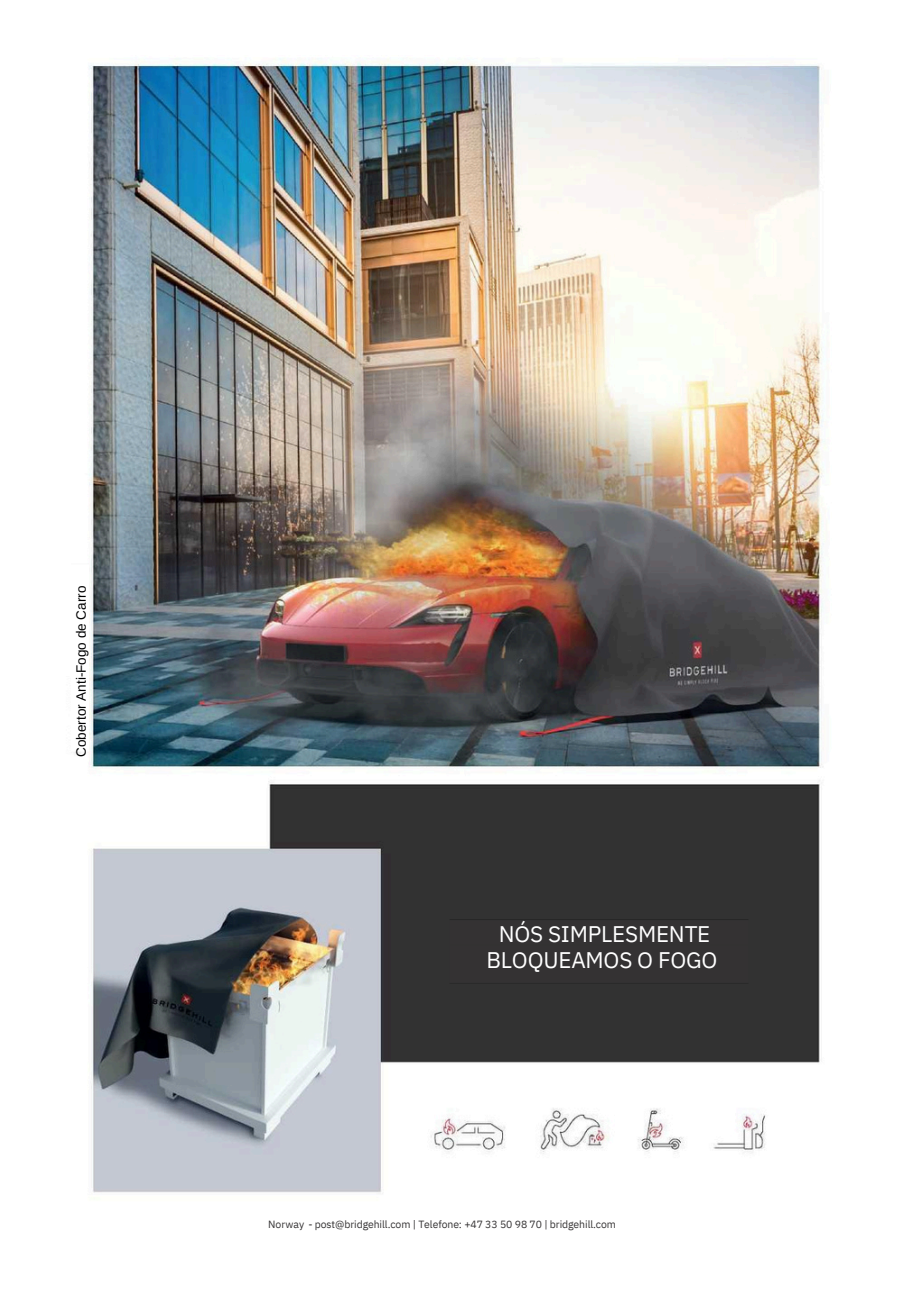
<style>
.page{position:relative;width:911px;height:1304px;background:#fff}
.page>*{position:absolute;margin:0;border:0;box-sizing:border-box;transform-origin:0 0}
.t1{font:22.5px/25.8px "IBM Plex Sans";letter-spacing:-.01em;color:#fff;text-align:center}
.t2{font:13.5px "Arimo";color:#000}
.t3{font:10.5px "IBM Plex Sans";letter-spacing:-.01em;color:#353334}
</style>
<div class="page">
<img style="left:89px;top:58px;width:740px;height:1135px">
<div style="left:442px;top:912px;width:313px;height:79px;background:#343233"></div>
<p class="t2" style="left:74px;top:757px;width:172px;rotate:-90deg">Cobertor Anti-Fogo de Carro</p>
<p class="t1" style="left:486px;top:920px;width:232px">NÓS SIMPLESMENTE<br>BLOQUEAMOS O FOGO</p>
<p class="t3" style="left:268px;top:1217px;width:349px">Norway - post@bridgehill.com | Telefone: +47 33 50 98 70 | bridgehill.com</p>
</div>
